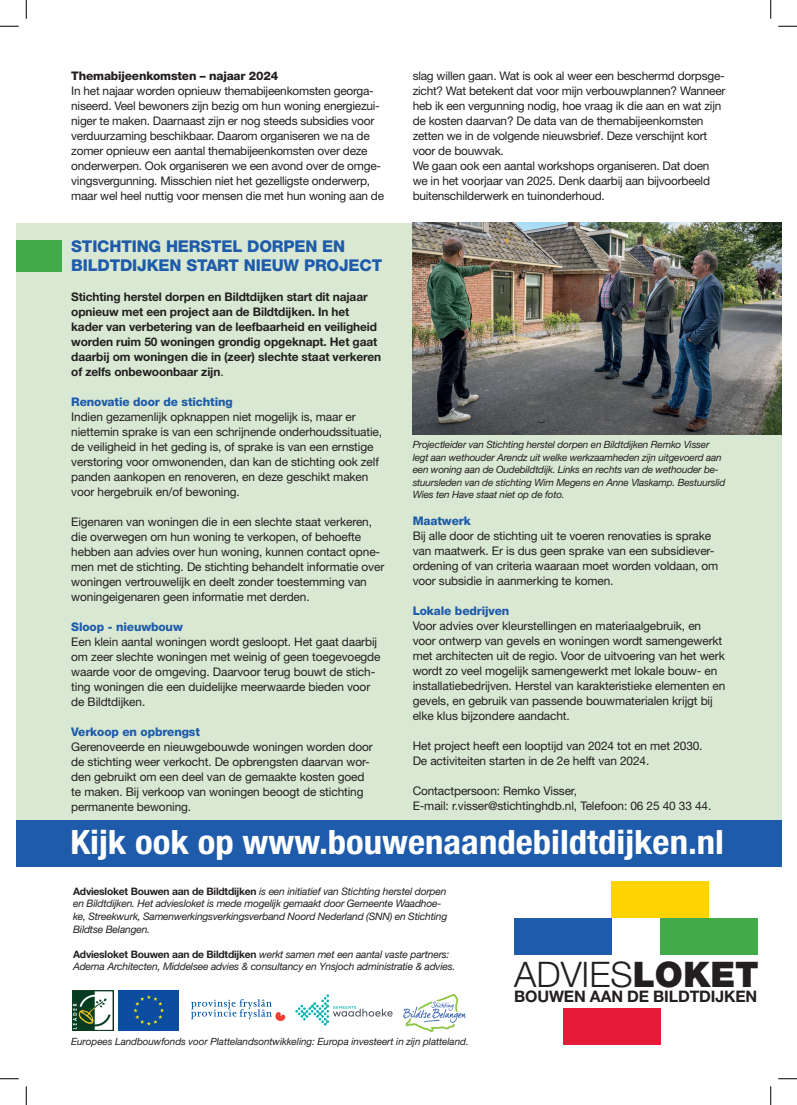
<style>
.page{position:relative;width:797px;height:1105px;background:#fff}
.page>*{position:absolute;margin:0;border:0;box-sizing:border-box;transform-origin:0 0}
.t1{font:300 35.25px "Helvetica Neue LT Std";color:#231f20}
.t2{font:700 condensed 33.62px "Helvetica Neue LT Std";color:#fff;scale:1.09 1}
.t3{font:800 16.25px/18.8px "Helvetica Neue LT Std";letter-spacing:-.01em;color:#1e5baa}
.t4{font:700 15.88px "Helvetica Neue LT Std";letter-spacing:-.01em;color:#231f20}
.t5{font:11.88px/15px "Helvetica Neue LT Std";letter-spacing:-.01em;color:#231f20}
.t6{font:700 11.88px/15px "Helvetica Neue LT Std";letter-spacing:-.01em;color:#231f20}
.t7{font:800 11.88px "Helvetica Neue LT Std";letter-spacing:-.01em;color:#1e5baa}
.t8{font:800 11.88px "Helvetica Neue LT Std";letter-spacing:-.015em;color:#231f20}
.t9{font:italic 10.25px/12.6px "Helvetica Neue LT Std";letter-spacing:-.02em;color:#231f20}
.t10{font:italic 10px/12.5px "Helvetica Neue LT Std";letter-spacing:-.02em;color:#231f20}
.s1{font-weight:400}
.s2{font-weight:700;font-style:normal}
.s3{font-weight:900}
</style>
<div class="page">
<div style="left:16px;top:223px;width:765px;height:608px;background:#d8e8d2"></div>
<div style="left:16px;top:820px;width:765px;height:46px;background:#1e5baa"></div>
<div style="left:563px;top:1008px;width:97px;height:37px;background:#e61b39"></div>
<div style="left:611px;top:881px;width:98px;height:37px;background:#fed304"></div>
<div style="left:514px;top:918px;width:97px;height:37px;background:#1e5baa"></div>
<div style="left:660px;top:918px;width:97px;height:37px;background:#42aa48"></div>
<div style="left:118px;top:990px;width:61px;height:41px;background:#0d4da1"></div>
<svg style="left:133px;top:995px;width:31px;height:30px"></svg>
<img style="left:73px;top:991px;width:40px;height:40px">
<svg style="left:295px;top:994px;width:97px;height:31px"></svg>
<img style="left:404px;top:994px;width:61px;height:37px">
<svg style="left:191px;top:999px;width:94px;height:22px"></svg>
<div style="left:16px;top:240px;width:46px;height:32px;background:#42aa48"></div>
<img style="left:412px;top:223px;width:369px;height:212px">
<svg style="left:0;top:25px;width:19px;height:2px"></svg>
<svg style="left:778px;top:25px;width:19px;height:2px"></svg>
<svg style="left:0;top:1078px;width:19px;height:1px"></svg>
<svg style="left:778px;top:1078px;width:19px;height:1px"></svg>
<svg style="left:25px;top:0;width:2px;height:19px"></svg>
<svg style="left:25px;top:1086px;width:2px;height:19px"></svg>
<svg style="left:770px;top:0;width:1px;height:19px"></svg>
<svg style="left:770px;top:1086px;width:1px;height:19px"></svg>
<p class="t8" style="left:71px;top:68px;width:208px">Themabijeenkomsten – najaar 2024</p>
<p class="t5" style="left:71px;top:83px;width:314px">In het najaar worden opnieuw themabijeenkomsten georga&shy;niseerd. Veel bewoners zijn bezig om hun woning energiezui&shy;niger te maken. Daarnaast zijn er nog steeds subsidies voor verduurzaming beschikbaar. Daarom organiseren we na de zomer opnieuw een aantal themabijeenkomsten over deze onderwerpen. Ook organiseren we een avond over de omge&shy;vingsvergunning. Misschien niet het gezelligste onderwerp, maar wel heel nuttig voor mensen die met hun woning aan de</p>
<h3 class="t3" style="left:71px;top:237px;width:312px">STICHTING HERSTEL DORPEN EN<br>BILDTDIJKEN START NIEUW PROJECT</h3>
<p class="t6" style="left:71px;top:289px;width:311px">Stichting herstel dorpen en Bildtdijken start dit najaar opnieuw met een project aan de Bildtdijken. In het kader van verbetering van de leefbaarheid en veiligheid worden ruim 50 woningen grondig opgeknapt. Het gaat daarbij om woningen die in (zeer) slechte staat verkeren of zelfs onbewoonbaar zijn<span class="s1">.</span></p>
<p class="t7" style="left:71px;top:394px;width:163px">Renovatie door de stichting</p>
<p class="t5" style="left:71px;top:409px;width:312px">Indien gezamenlijk opknappen niet mogelijk is, maar er niettemin sprake is van een schrijnende onderhoudssituatie, de veiligheid in het geding is, of sprake is van een ernstige verstoring voor omwonenden, dan kan de stichting ook zelf panden aankopen en renoveren, en deze geschikt maken voor hergebruik en/of bewoning.</p>
<p class="t5" style="left:71px;top:514px;width:314px">Eigenaren van woningen die in een slechte staat verkeren, die overwegen om hun woning te verkopen, of behoefte hebben aan advies over hun woning, kunnen contact opne&shy;men met de stichting. De stichting behandelt informatie over woningen vertrouwelijk en deelt zonder toestemming van woningeigenaren geen informatie met derden.</p>
<p class="t7" style="left:71px;top:619px;width:113px">Sloop - nieuwbouw</p>
<p class="t5" style="left:71px;top:634px;width:311px">Een klein aantal woningen wordt gesloopt. Het gaat daarbij om zeer slechte woningen met weinig of geen toegevoegde waarde voor de omgeving. Daarvoor terug bouwt de stich&shy;ting woningen die een duidelijke meerwaarde bieden voor de Bildtdijken.</p>
<p class="t7" style="left:71px;top:724px;width:130px">Verkoop en opbrengst</p>
<p class="t5" style="left:71px;top:739px;width:303px">Gerenoveerde en nieuwgebouwde woningen worden door de stichting weer verkocht. De opbrengsten daarvan wor&shy;den gebruikt om een deel van de gemaakte kosten goed te maken. Bij verkoop van woningen beoogt de stichting permanente bewoning.</p>
<p class="t5" style="left:412px;top:68px;width:314px">slag willen gaan. Wat is ook al weer een beschermd dorpsge&shy;zicht? Wat betekent dat voor mijn verbouwplannen? Wanneer heb ik een vergunning nodig, hoe vraag ik die aan en wat zijn de kosten daarvan? De data van de themabijeenkomsten zetten we in de volgende nieuwsbrief. Deze verschijnt kort voor de bouwvak.<br>We gaan ook een aantal workshops organiseren. Dat doen we in het voorjaar van 2025. Denk daarbij aan bijvoorbeeld buitenschilderwerk en tuinonderhoud.</p>
<p class="t10" style="left:412px;top:438px;width:314px">Projectleider van Stichting herstel dorpen en Bildtdijken Remko Visser legt aan wethouder Arendz uit welke werkzaamheden zijn uitgevoerd aan een woning aan de Oudebildtdijk. Links en rechts van de wethouder be&shy;stuursleden van de stichting Wim Megens en Anne Vlaskamp. Bestuurslid Wies ten Have staat niet op de foto.</p>
<p class="t7" style="left:412px;top:514px;width:60px">Maatwerk</p>
<p class="t5" style="left:412px;top:529px;width:307px">Bij alle door de stichting uit te voeren renovaties is sprake van maatwerk. Er is dus geen sprake van een subsidiever&shy;ordening of van criteria waaraan moet worden voldaan, om voor subsidie in aanmerking te komen.</p>
<p class="t7" style="left:412px;top:604px;width:98px">Lokale bedrijven</p>
<p class="t5" style="left:412px;top:619px;width:314px">Voor advies over kleurstellingen en materiaalgebruik, en voor ontwerp van gevels en woningen wordt samengewerkt met architecten uit de regio. Voor de uitvoering van het werk wordt zo veel mogelijk samengewerkt met lokale bouw- en installatiebedrijven. Herstel van karakteristieke elementen en gevels, en gebruik van passende bouwmaterialen krijgt bij elke klus bijzondere aandacht.</p>
<p class="t5" style="left:412px;top:739px;width:291px">Het project heeft een looptijd van 2024 tot en met 2030.<br>De activiteiten starten in de 2e helft van 2024.</p>
<p class="t5" style="left:412px;top:783px;width:300px">Contactpersoon: Remko Visser,<br>E-mail: r.visser@stichtinghdb.nl, Telefoon: 06 25 40 33 44.</p>
<h2 class="t2" style="left:71px;top:821px;width:601px">Kijk ook op www.bouwenaandebildtdijken.nl</h2>
<p class="t9" style="left:73px;top:885px;width:376px"><span class="s2">Adviesloket Bouwen aan de Bildtdijken</span> is een initiatief van Stichting herstel dorpen en Bildtdijken. Het adviesloket is mede mogelijk gemaakt door Gemeente Waadhoe&shy;ke, Streekwurk, Samenwerkingsverkingsverband Noord Nederland (SNN) en Stichting Bildtse Belangen.</p>
<p class="t9" style="left:73px;top:948px;width:384px"><span class="s2">Adviesloket Bouwen aan de Bildtdijken</span> werkt samen met een aantal vaste partners:<br>Adema Architecten, Middelsee advies &amp; consultancy en Ynsjoch administratie &amp; advies.</p>
<p class="t10" style="left:71px;top:1035px;width:399px">Europees Landbouwfonds voor Plattelandsontwikkeling: Europa investeert in zijn platteland.</p>
<h1 class="t1" style="left:514px;top:953px;width:246px">ADVIES<span class="s3">LOKET</span></h1>
<h3 class="t4" style="left:514px;top:987px;width:244px">BOUWEN AAN DE BILDTDIJKEN</h3>
</div>
